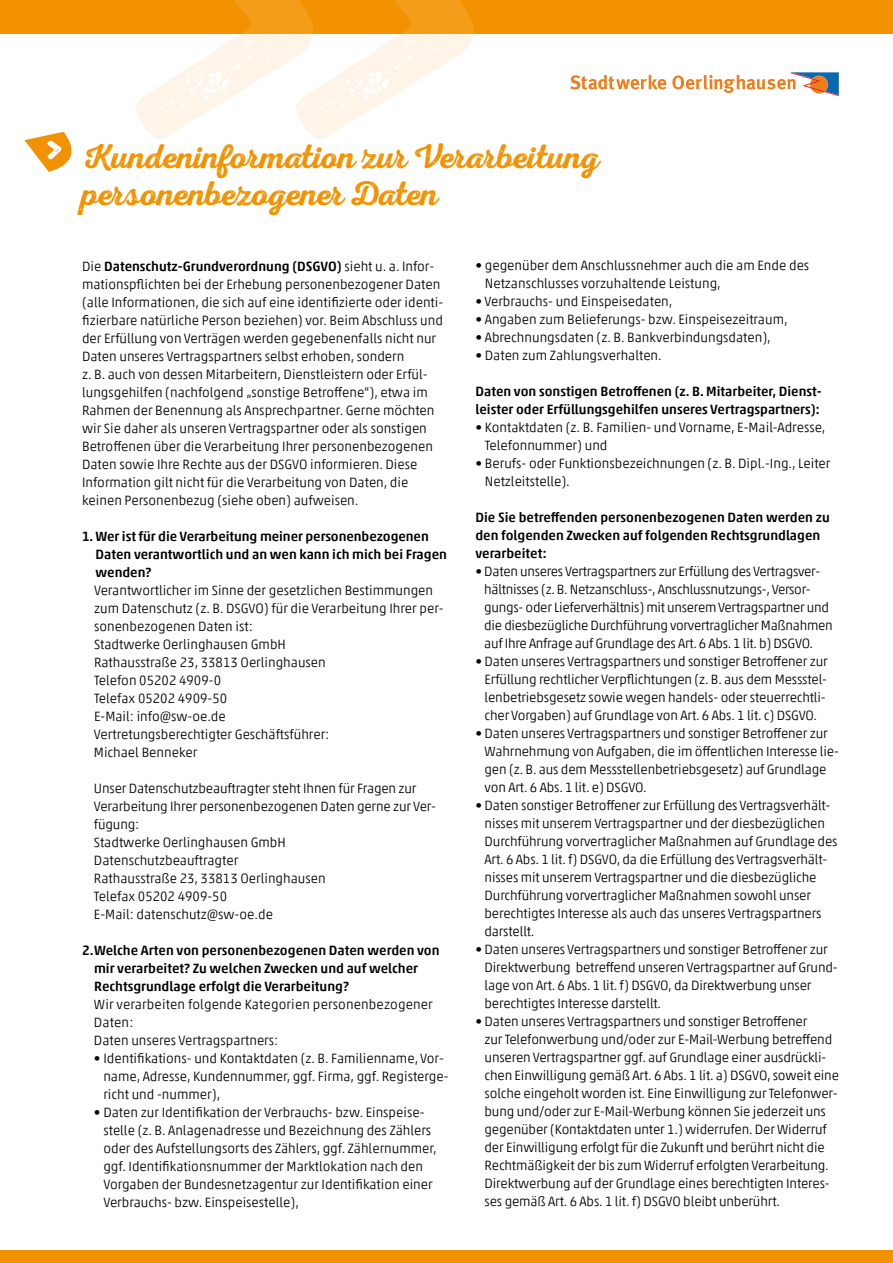
<style>
.page{position:relative;width:893px;height:1263px;background:#fff}
.page>*{position:absolute;margin:0;border:0;box-sizing:border-box;transform-origin:0 0}
.t1{font:34.5px/37.5px "Nexa Rust Script S 01";letter-spacing:-.01em;color:#f39200}
.t2{font:300 13.5px/18px "Akko Pro";letter-spacing:-.01em;color:#000}
.t3{font:500 13.5px/18px "Akko Pro";color:#000}
.t4{font:300 13.5px/18px "Akko Pro";letter-spacing:.01em;color:#000}
.s1{font-weight:500}
</style>
<div class="page">
<div style="left:0;top:0;width:893px;height:34px;background:#f39200"></div>
<svg style="left:24px;top:132px;width:48px;height:40px"></svg>
<div style="left:0;top:1250px;width:893px;height:13px;background:#f39200"></div>
<svg style="left:672px;top:72px;width:167px;height:24px"></svg>
<svg style="left:570px;top:75px;width:96px;height:15px"></svg>
<svg style="left:136px;top:0;width:337px;height:139px"></svg>
<h1 class="t1" style="left:82px;top:137px;width:519px">Kundeninformation zur Verarbeitung personenbezogener Daten</h1>
<p class="t2" style="left:82px;top:257px;width:363px">Die <span class="s1">Datenschutz-Grundverordnung (DSGVO)</span> sieht u. a. Infor&shy;mationspflichten bei der Erhebung personenbezogener Daten (alle Informationen, die sich auf eine identifizierte oder identi&shy;fizierbare natürliche Person beziehen) vor. Beim Abschluss und der Erfüllung von Verträgen werden gegebenenfalls nicht nur Daten unseres Vertragspartners selbst erhoben, sondern<br>z. B. auch von dessen Mitarbeitern, Dienstleistern oder Erfül&shy;lungsgehilfen (nachfolgend „sonstige Betroffene“), etwa im Rahmen der Benennung als Ansprechpartner. Gerne möchten wir Sie daher als unseren Vertragspartner oder als sonstigen Betroffenen über die Verarbeitung Ihrer personenbezogenen Daten sowie Ihre Rechte aus der DSGVO informieren. Diese Information gilt nicht für die Verarbeitung von Daten, die keinen Personenbezug (siehe oben) aufweisen.</p>
<p class="t3" style="left:95px;top:527px;width:353px;text-indent:-13px">1. Wer ist für die Verarbeitung meiner personenbezogenen<br>Daten verantwortlich und an wen kann ich mich bei Fragen wenden?</p>
<p class="t2" style="left:94px;top:581px;width:351px">Verantwortlicher im Sinne der gesetzlichen Bestimmungen zum Datenschutz (z. B. DSGVO) für die Verarbeitung Ihrer per&shy;sonenbezogenen Daten ist:<br>Stadtwerke Oerlinghausen GmbH<br>Rathausstraße 23, 33813 Oerlinghausen<br>Telefon 05202 4909-0<br>Telefax 05202 4909-50<br>E-Mail: info@sw-oe.de<br>Vertretungsberechtigter Geschäftsführer:<br>Michael Benneker</p>
<p class="t2" style="left:94px;top:779px;width:343px">Unser Datenschutzbeauftragter steht Ihnen für Fragen zur Verarbeitung Ihrer personenbezogenen Daten gerne zur Ver&shy;fügung:<br>Stadtwerke Oerlinghausen GmbH<br>Datenschutzbeauftragter<br>Rathausstraße 23, 33813 Oerlinghausen<br>Telefax 05202 4909-50<br>E-Mail: datenschutz@sw-oe.de</p>
<p class="t3" style="left:94px;top:941px;width:347px;text-indent:-12px">2.Welche Arten von personenbezogenen Daten werden von mir verarbeitet? Zu welchen Zwecken und auf welcher<br>Rechtsgrundlage erfolgt die Verarbeitung?</p>
<p class="t4" style="left:94px;top:995px;width:340px">Wir verarbeiten folgende Kategorien personenbezogener<br>Daten:<br>Daten unseres Vertragspartners:</p>
<p class="t2" style="left:103px;top:1049px;width:347px;text-indent:-9px">• Identifikations- und Kontaktdaten (z. B. Familienname, Vor&shy;name, Adresse, Kundennummer, ggf. Firma, ggf. Registerge&shy;richt und -nummer),</p>
<p class="t2" style="left:103px;top:1103px;width:335px;text-indent:-9px">• Daten zur Identifikation der Verbrauchs- bzw. Einspeise&shy;stelle (z. B. Anlagenadresse und Bezeichnung des Zählers oder des Aufstellungsorts des Zählers, ggf. Zählernummer, ggf. Identifikationsnummer der Marktlokation nach den Vorgaben der Bundesnetzagentur zur Identifikation einer Verbrauchs- bzw. Einspeisestelle),</p>
<p class="t2" style="left:485px;top:256px;width:326px;text-indent:-9px">• gegenüber dem Anschlussnehmer auch die am Ende des<br>Netzanschlusses vorzuhaltende Leistung,</p>
<p class="t2" style="left:475px;top:292px;width:199px">• Verbrauchs- und Einspeisedaten,</p>
<p class="t2" style="left:475px;top:310px;width:314px">• Angaben zum Belieferungs- bzw. Einspeisezeitraum,</p>
<p class="t2" style="left:475px;top:328px;width:297px">• Abrechnungsdaten (z. B. Bankverbindungsdaten),</p>
<p class="t2" style="left:475px;top:346px;width:188px">• Daten zum Zahlungsverhalten.</p>
<p class="t3" style="left:475px;top:382px;width:348px">Daten von sonstigen Betroffenen (z. B. Mitarbeiter, Dienst&shy;leister oder Erfüllungsgehilfen unseres Vertragspartners):</p>
<p class="t2" style="left:485px;top:418px;width:342px;text-indent:-9px">• Kontaktdaten (z. B. Familien- und Vorname, E-Mail-Adresse,<br>Telefonnummer) und</p>
<p class="t2" style="left:485px;top:454px;width:347px;text-indent:-9px">• Berufs- oder Funktionsbezeichnungen (z. B. Dipl.-Ing., Leiter<br>Netzleitstelle).</p>
<p class="t3" style="left:475px;top:508px;width:356px">Die Sie betreffenden personenbezogenen Daten werden zu den folgenden Zwecken auf folgenden Rechtsgrundlagen verarbeitet:</p>
<p class="t2" style="left:484px;top:562px;width:350px;text-indent:-9px">• Daten unseres Vertragspartners zur Erfüllung des Vertragsver&shy;hältnisses (z. B. Netzanschluss-, Anschlussnutzungs-, Versor&shy;gungs- oder Lieferverhältnis) mit unserem Vertragspartner und die diesbezügliche Durchführung vorvertraglicher Maßnahmen auf Ihre Anfrage auf Grundlage des Art. 6 Abs. 1 lit. b) DSGVO.</p>
<p class="t2" style="left:485px;top:652px;width:345px;text-indent:-9px">• Daten unseres Vertragspartners und sonstiger Betroffener zur Erfüllung rechtlicher Verpflichtungen (z. B. aus dem Messstel&shy;lenbetriebsgesetz sowie wegen handels- oder steuerrechtli&shy;cher Vorgaben) auf Grundlage von Art. 6 Abs. 1 lit. c) DSGVO.</p>
<p class="t2" style="left:485px;top:724px;width:356px;text-indent:-9px">• Daten unseres Vertragspartners und sonstiger Betroffener zur Wahrnehmung von Aufgaben, die im öffentlichen Interesse lie&shy;gen (z. B. aus dem Messstellenbetriebsgesetz) auf Grundlage von Art. 6 Abs. 1 lit. e) DSGVO.</p>
<p class="t2" style="left:485px;top:796px;width:354px;text-indent:-9px">• Daten sonstiger Betroffener zur Erfüllung des Vertragsverhält&shy;nisses mit unserem Vertragspartner und der diesbezüglichen Durchführung vorvertraglicher Maßnahmen auf Grundlage des Art. 6 Abs. 1 lit. f) DSGVO, da die Erfüllung des Vertragsverhält&shy;nisses mit unserem Vertragspartner und die diesbezügliche Durchführung vorvertraglicher Maßnahmen sowohl unser berechtigtes Interesse als auch das unseres Vertragspartners darstellt.</p>
<p class="t2" style="left:485px;top:940px;width:355px;text-indent:-9px">• Daten unseres Vertragspartners und sonstiger Betroffener zur Direktwerbung betreffend unseren Vertragspartner auf Grund&shy;lage von Art. 6 Abs. 1 lit. f) DSGVO, da Direktwerbung unser berechtigtes Interesse darstellt.</p>
<p class="t2" style="left:485px;top:1012px;width:356px;text-indent:-9px">• Daten unseres Vertragspartners und sonstiger Betroffener<br>zur Telefonwerbung und/oder zur E-Mail-Werbung betreffend unseren Vertragspartner ggf. auf Grundlage einer ausdrückli&shy;chen Einwilligung gemäß Art. 6 Abs. 1 lit. a) DSGVO, soweit eine solche eingeholt worden ist. Eine Einwilligung zur Telefonwer&shy;bung und/oder zur E-Mail-Werbung können Sie jederzeit uns gegenüber (Kontaktdaten unter 1.) widerrufen. Der Widerruf der Einwilligung erfolgt für die Zukunft und berührt nicht die Rechtmäßigkeit der bis zum Widerruf erfolgten Verarbeitung.<br>Direktwerbung auf der Grundlage eines berechtigten Interes&shy;ses gemäß Art. 6 Abs. 1 lit. f) DSGVO bleibt unberührt.</p>
</div>
